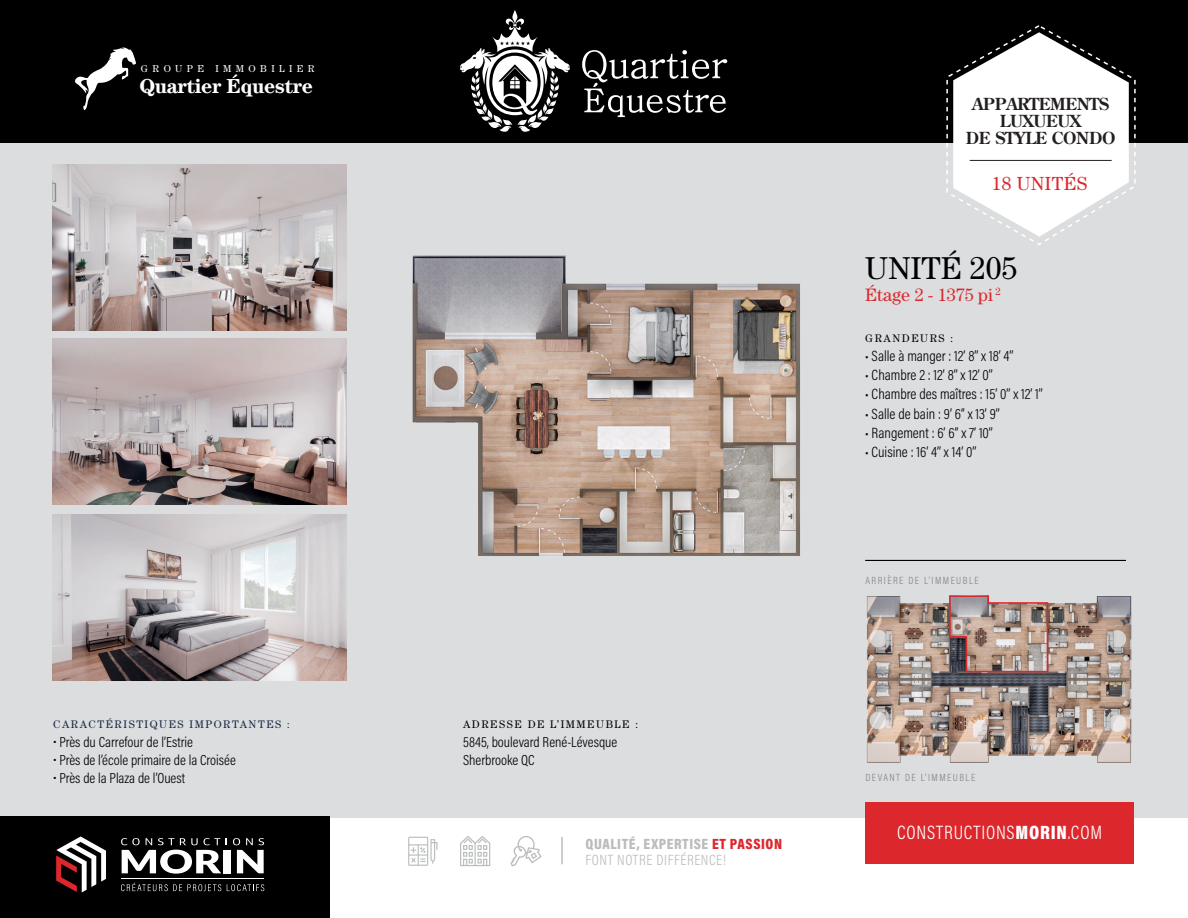
<style>
.page{position:relative;width:1188px;height:918px;background:#fff}
.page>*{position:absolute;margin:0;border:0;box-sizing:border-box;transform-origin:0 0}
.t1{font:31.65px "Century";color:#000001}
.t2{font:700 20.25px "Century LT";letter-spacing:-.02em;color:#fff}
.t3{font:300 19.5px "Acumin Pro Cond";letter-spacing:.04em;color:#fff}
.t4{font:19.05px "Century";letter-spacing:.02em;color:#dc272d}
.t5{font:18px "Century";color:#dc272d}
.t6{font:700 16.5px/16.8px "Century";letter-spacing:-.02em;color:#231f20;text-align:center}
.t7{font:300 15px "Acumin Pro Cond";color:#000001}
.t8{font:300 15px/15.9px "Acumin Pro Cond";letter-spacing:.04em;color:#bbbdbd}
.t9{font:300 14.7px/18.1px "Acumin Pro Cond";color:#000001}
.t10{font:10.95px "Century";letter-spacing:.14em;color:#000001}
.t11{font:10.95px "Century";letter-spacing:.14em;color:#172841}
.t12{font:300 10.5px "Acumin Pro Cond";letter-spacing:.14em;color:#818586}
.t13{font:10.05px "Century";letter-spacing:.44em;color:#fff}
.s1{font-weight:900}
.s2{font-weight:900;color:#dc272d}
</style>
<div class="page">
<div style="left:0;top:0;width:1188px;height:817px;background:#dcdddf"></div>
<div style="left:865px;top:803px;width:269px;height:61px;background:#dc272d"></div>
<div style="left:0;top:816px;width:329px;height:102px;background:#000001"></div>
<svg style="left:408px;top:837px;width:30px;height:29px"></svg>
<svg style="left:460px;top:836px;width:30px;height:30px"></svg>
<svg style="left:511px;top:836px;width:31px;height:30px"></svg>
<hr style="left:561px;top:837px;width:2px;height:27px;background:#bbbdbd">
<div style="left:0;top:0;width:1188px;height:143px;background:#000001"></div>
<svg style="left:56px;top:836px;width:50px;height:56px"></svg>
<div style="left:224px;top:850px;width:7px;height:23px;background:#fff"></div>
<svg style="left:121px;top:838px;width:106px;height:36px"></svg>
<svg style="left:233px;top:838px;width:31px;height:35px"></svg>
<hr style="left:121px;top:878px;width:143px;height:1px;background:#fff">
<svg style="left:121px;top:883px;width:100px;height:8px"></svg>
<svg style="left:227px;top:884px;width:37px;height:7px"></svg>
<svg style="left:946px;top:25px;width:190px;height:220px"></svg>
<hr style="left:970px;top:160px;width:142px;height:1px;background:#231f20">
<hr style="left:865px;top:560px;width:261px;height:1px;background:#000001">
<img style="left:53px;top:165px;width:294px;height:166px">
<img style="left:53px;top:339px;width:294px;height:165px">
<img style="left:53px;top:515px;width:294px;height:165px">
<svg style="left:512px;top:10px;width:6px;height:14px"></svg>
<svg style="left:460px;top:18px;width:110px;height:114px"></svg>
<svg style="left:582px;top:50px;width:145px;height:67px"></svg>
<svg style="left:75px;top:47px;width:61px;height:63px"></svg>
<img style="left:412px;top:255px;width:388px;height:301px">
<img style="left:866px;top:596px;width:266px;height:167px">
<img style="left:948px;top:595px;width:101px;height:78px">
<p class="t13" style="left:141px;top:63px;width:175px">GROUPE IMMOBILIER</p>
<h2 class="t2" style="left:139px;top:74px;width:175px">Quartier Équestre</h2>
<p class="t11" style="left:53px;top:718px;width:238px">CARACTÉRISTIQUES IMPORTANTES :</p>
<p class="t9" style="left:53px;top:732px;width:141px">• Près du Carrefour de l’Estrie</p>
<p class="t9" style="left:53px;top:750px;width:184px">• Près de l’école primaire de la Croisée</p>
<p class="t9" style="left:53px;top:768px;width:134px">• Près de la Plaza de l’Ouest</p>
<p class="t10" style="left:463px;top:718px;width:176px">ADRESSE DE L’IMMEUBLE :</p>
<p class="t9" style="left:463px;top:732px;width:156px">5845, boulevard René-Lévesque<br>Sherbrooke QC</p>
<p class="t8" style="left:586px;top:836px;width:198px"><span class="s1">QUALITÉ, EXPERTISE</span> <span class="s2">ET PASSION<br></span>FONT NOTRE DIFFÉRENCE!</p>
<p class="t6" style="left:966px;top:96px;width:151px">APPARTEMENTS<br>LUXUEUX<br>DE STYLE CONDO</p>
<p class="t4" style="left:992px;top:173px;width:97px">18 UNITÉS</p>
<h1 class="t1" style="left:865px;top:250px;width:154px">UNITÉ 205</h1>
<p class="t5" style="left:865px;top:285px;width:137px">Étage 2 - 1375 pi <sup>2</sup></p>
<p class="t10" style="left:865px;top:332px;width:90px">GRANDEURS :</p>
<p class="t7" style="left:865px;top:346px;width:150px">• Salle à manger : 12’ 8’’ x 18’ 4’’</p>
<p class="t7" style="left:865px;top:365px;width:129px">• Chambre 2 : 12’ 8’’ x 12’ 0’’</p>
<p class="t7" style="left:865px;top:385px;width:179px">• Chambre des maîtres : 15’ 0’’ x 12’ 1’’</p>
<p class="t7" style="left:865px;top:404px;width:136px">• Salle de bain : 9’ 6’’ x 13’ 9’’</p>
<p class="t7" style="left:865px;top:423px;width:129px">• Rangement : 6’ 6’’ x 7’ 10’’</p>
<p class="t7" style="left:865px;top:442px;width:113px">• Cuisine : 16’ 4’’ x 14’ 0’’</p>
<p class="t12" style="left:866px;top:573px;width:115px">ARRIÈRE DE L’IMMEUBLE</p>
<p class="t12" style="left:866px;top:771px;width:111px">DEVANT DE L’IMMEUBLE</p>
<h3 class="t3" style="left:897px;top:820px;width:206px">CONSTRUCTIONS<span class="s1">MORIN</span>.COM</h3>
</div>
